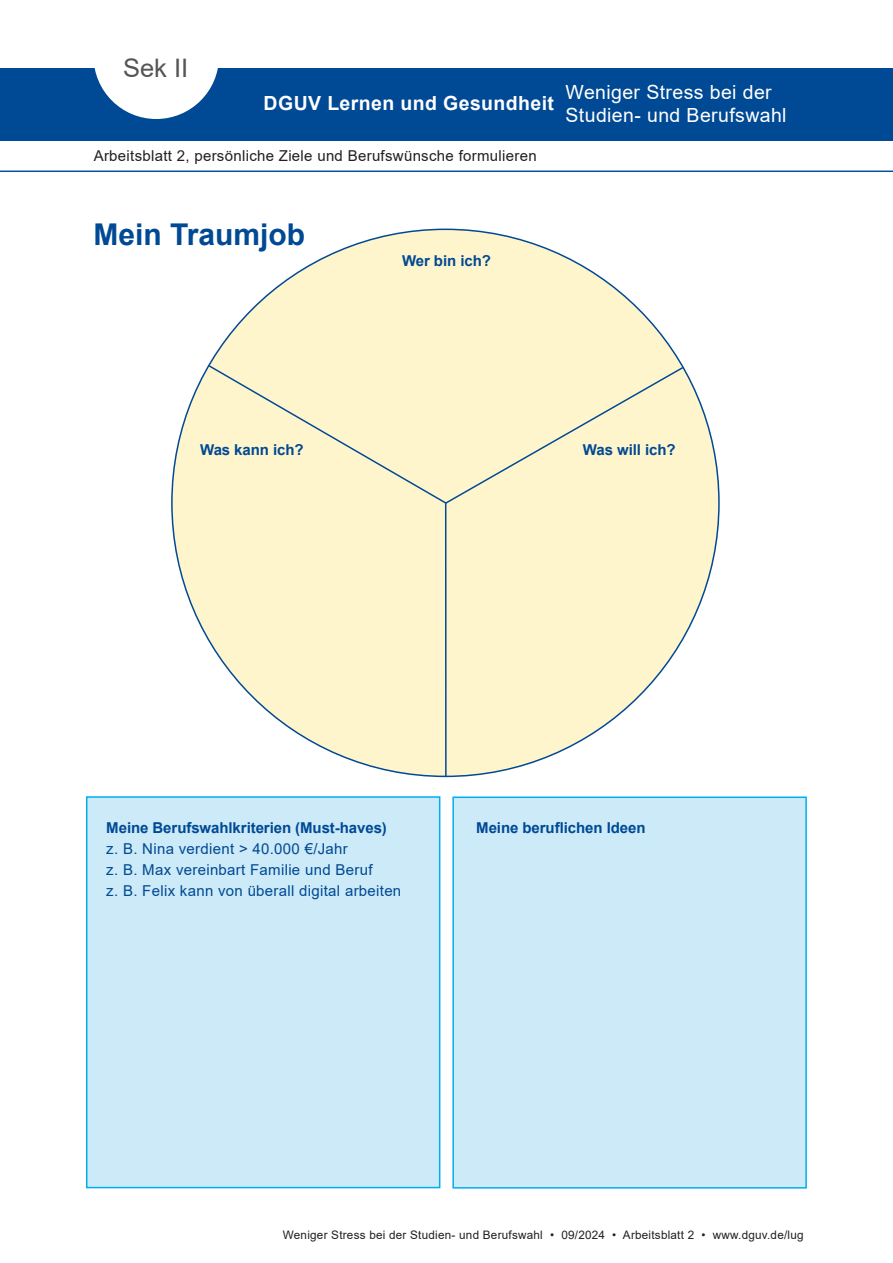
<style>
.page{position:relative;width:893px;height:1263px;background:#fff}
.page>*{position:absolute;margin:0;border:0;box-sizing:border-box;transform-origin:0 0}
.Ueberschrift{font:700 30px "Arial";color:#004994}
.head{font:25.5px "Arial";color:#555}
.t1{font:19.5px/23.4px "Arial";letter-spacing:.02em;color:#fff}
.t2{font:700 19.5px "Arial";letter-spacing:.02em;color:#fff}
.Fliesstext_Aufzaehlung{font:15px "Arial";letter-spacing:.02em;color:#004994}
.Fliesstext_Aufzaehlung-2{font:700 15px "Arial";letter-spacing:-.005em;color:#004994}
.t3{font:15px "Arial";letter-spacing:.02em;color:#231f20}
.fusszeile{font:11.7px "Arial";letter-spacing:.02em;color:#231f20}
</style>
<div class="page">
<div style="left:172px;top:229px;width:547px;height:547px;background:#fff5cc;border-radius:50%"></div>
<div style="left:86px;top:796px;width:354px;height:392px;background:#cceaf8;border:2px solid #00aeef"></div>
<div style="left:452px;top:796px;width:355px;height:392px;background:#cceaf8;border:2px solid #00aeef"></div>
<div style="left:0;top:68px;width:893px;height:72px;background:#004994"></div>
<svg style="left:94px;top:68px;width:124px;height:51px"></svg>
<hr style="left:0;top:171px;width:893px;height:1px;background:#01519b">
<svg style="left:207px;top:364px;width:478px;height:140px"></svg>
<hr style="left:445px;top:503px;width:2px;height:274px;background:#004994">
<p class="head" style="left:123px;top:50px;width:67px">Sek II</p>
<p class="t2" style="left:264px;top:89px;width:292px">DGUV Lernen und Gesundheit</p>
<p class="t3" style="left:94px;top:145px;width:444px">Arbeitsblatt 2, persönliche Ziele und Berufswünsche formulieren</p>
<p class="t1" style="left:566px;top:80px;width:223px">Weniger Stress bei der<br>Studien- und Berufswahl</p>
<p class="Ueberschrift" style="left:94px;top:213px;width:213px">Mein Traumjob</p>
<p class="Fliesstext_Aufzaehlung-2" style="left:402px;top:250px;width:90px">Wer bin ich?</p>
<p class="Fliesstext_Aufzaehlung-2" style="left:200px;top:439px;width:105px">Was kann ich?</p>
<p class="Fliesstext_Aufzaehlung-2" style="left:583px;top:439px;width:94px">Was will ich?</p>
<p class="Fliesstext_Aufzaehlung-2" style="left:106px;top:817px;width:282px">Meine Berufswahlkriterien (Must-haves)</p>
<p class="Fliesstext_Aufzaehlung" style="left:106px;top:838px;width:243px">z. B. Nina verdient &gt; 40.000 €/Jahr</p>
<p class="Fliesstext_Aufzaehlung" style="left:106px;top:859px;width:268px">z. B. Max vereinbart Familie und Beruf</p>
<p class="Fliesstext_Aufzaehlung" style="left:106px;top:880px;width:296px">z. B. Felix kann von überall digital arbeiten</p>
<p class="Fliesstext_Aufzaehlung-2" style="left:476px;top:817px;width:171px">Meine beruflichen Ideen</p>
<p class="fusszeile" style="left:283px;top:1227px;width:522px">Weniger Stress bei der Studien- und Berufswahl • 09/2024 • Arbeitsblatt 2 • www.dguv.de/lug</p>
</div>
